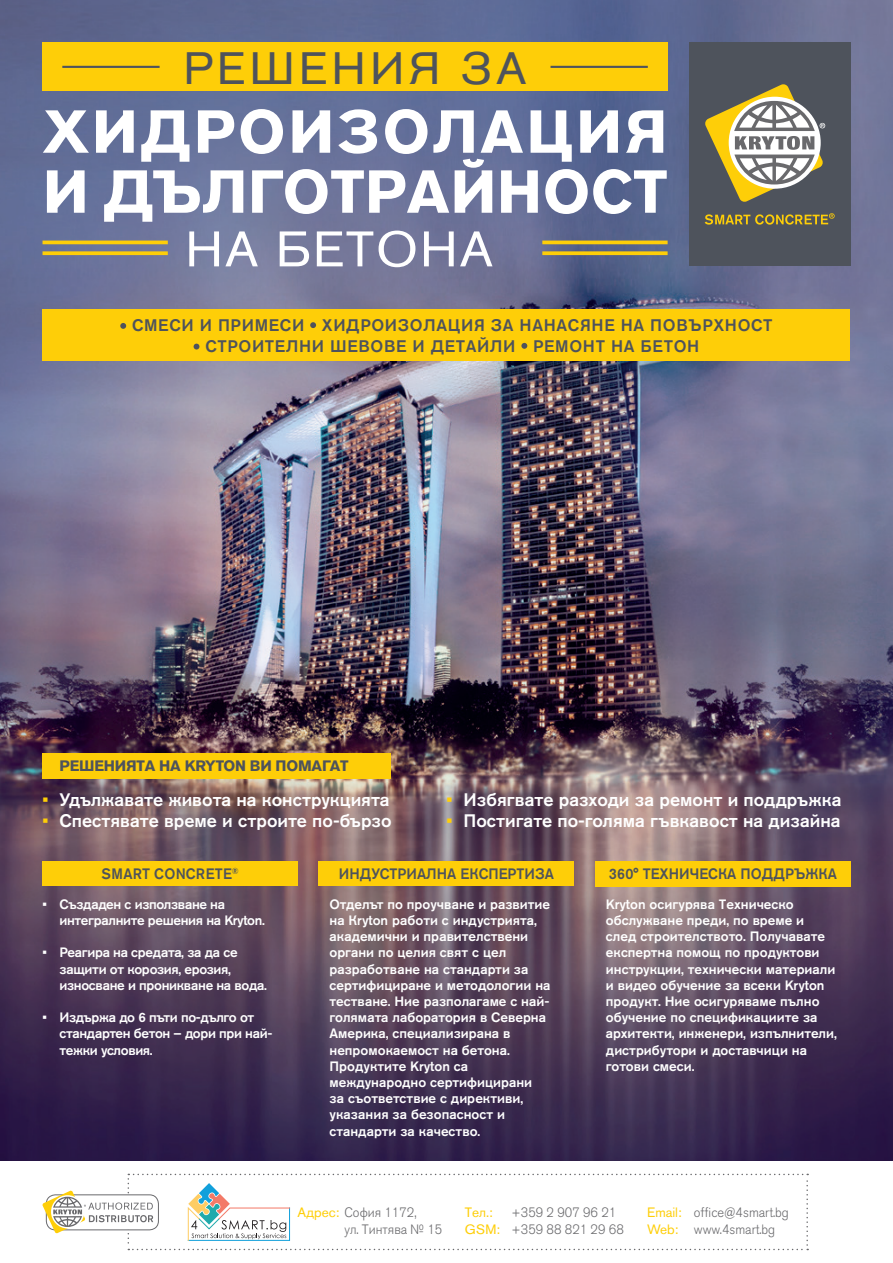
<style>
.page{position:relative;width:893px;height:1263px;background:#fff}
.page>*{position:absolute;margin:0;border:0;box-sizing:border-box;transform-origin:0 0}
.t1{font:700 60px/60px "Akzidenz Grotesk Pro";letter-spacing:.03em;color:#fff}
.t2{font:49.5px "Akzidenz Grotesk Pro";letter-spacing:.035em;color:#fff;scale:1.05 1}
.t3{font:45px "Akzidenz Grotesk Pro";letter-spacing:.085em;color:#4e535c;scale:1.05 1}
.t4{font:500 18px "Akzidenz Grotesk Pro";color:#fff}
.t5{font:500 16.65px "Akzidenz Grotesk Pro";letter-spacing:.04em;color:#4e535c}
.t6{font:500 15px "Akzidenz Grotesk Pro";color:#4e535c;scale:.95 1}
.t7{font:700 15px "Akzidenz Grotesk Pro";letter-spacing:-.015em;color:#4e535c}
.t8{font:500 13.5px/16.2px "Akzidenz Grotesk Pro";color:#fff}
.t9{font:500 13.5px/16.2px "Akzidenz Grotesk Pro";letter-spacing:-.025em;color:#fff}
.bullet_list{font:300 13.5px "Akzidenz Grotesk Pro";color:#69696c;scale:.95 1}
.bullet_list-2{font:13.5px "Akzidenz Grotesk Pro";color:#fece08}
.s1{color:#fece08}
.s2{font-weight:400;color:#fece08}
</style>
<div class="page">
<img style="left:0;top:0;width:893px;height:1161px">
<div style="left:43px;top:309px;width:807px;height:52px;background:#fece08"></div>
<svg style="left:120px;top:323px;width:6px;height:6px"></svg>
<svg style="left:310px;top:322px;width:6px;height:6px"></svg>
<svg style="left:194px;top:344px;width:5px;height:5px"></svg>
<svg style="left:521px;top:343px;width:6px;height:6px"></svg>
<div style="left:43px;top:861px;width:255px;height:25px;background:#fece08"></div>
<div style="left:43px;top:753px;width:348px;height:26px;background:#fece08"></div>
<div style="left:595px;top:861px;width:255px;height:25px;background:#fece08"></div>
<div style="left:319px;top:861px;width:255px;height:25px;background:#fece08"></div>
<div style="left:689px;top:43px;width:161px;height:223px;background:#4e535c"></div>
<div style="left:43px;top:43px;width:625px;height:48px;background:#fece08"></div>
<hr style="left:43px;top:241px;width:125px;height:3px;background:#fece08">
<svg style="left:43px;top:251px;width:125px;height:4px"></svg>
<hr style="left:542px;top:241px;width:126px;height:3px;background:#fece08">
<svg style="left:542px;top:251px;width:126px;height:4px"></svg>
<hr style="left:62px;top:66px;width:98px;height:2px;background:#4e535c">
<hr style="left:550px;top:66px;width:98px;height:2px;background:#4e535c">
<svg style="left:42px;top:1174px;width:766px;height:76px"></svg>
<svg style="left:705px;top:84px;width:120px;height:118px"></svg>
<svg style="left:705px;top:213px;width:130px;height:12px"></svg>
<p class="t3" style="left:183px;top:39px;width:328px">РЕШЕНИЯ ЗА</p>
<p class="t1" style="left:43px;top:101px;width:626px">ХИДРОИЗОЛАЦИЯ<br>И ДЪЛГОТРАЙНОСТ</p>
<p class="t2" style="left:185px;top:217px;width:295px">НА БЕТОНА</p>
<p class="t5" style="left:132px;top:314px;width:642px">СМЕСИ И ПРИМЕСИ ХИДРОИЗОЛАЦИЯ ЗА НАНАСЯНЕ НА ПОВЪРХНОСТ</p>
<p class="t5" style="left:205px;top:335px;width:495px">СТРОИТЕЛНИ ШЕВОВЕ И ДЕТАЙЛИ РЕМОНТ НА БЕТОН</p>
<p class="t7" style="left:60px;top:756px;width:291px">РЕШЕНИЯТА НА KRYTON ВИ ПОМАГАТ</p>
<p class="t4" style="left:43px;top:788px;width:349px"><span class="s1">•</span> Удължавате живота на конструкцията</p>
<p class="t4" style="left:43px;top:809px;width:351px"><span class="s1">•</span> Спестявате време и строите по-бързо</p>
<p class="t4" style="left:446px;top:788px;width:397px"><span class="s1">•</span> Избягвате разходи за ремонт и поддръжка</p>
<p class="t4" style="left:446px;top:809px;width:396px"><span class="s1">•</span> Постигате по-голяма гъвкавост на дизайна</p>
<p class="t6" style="left:101px;top:864px;width:146px">SMART CONCRETE<sup>®</sup></p>
<p class="t6" style="left:339px;top:864px;width:228px">ИНДУСТРИАЛНА ЕКСПЕРТИЗА</p>
<p class="t6" style="left:609px;top:864px;width:241px">360° ТЕХНИЧЕСКА ПОДДРЪЖКА</p>
<p class="t9" style="left:60px;top:896px;width:207px;text-indent:-17px">• Създаден с използване на интегралните решения на Kryton.</p>
<p class="t9" style="left:60px;top:944px;width:209px;text-indent:-17px">• Реагира на средата, за да се защити от корозия, ерозия, износване и проникване на вода.</p>
<p class="t9" style="left:60px;top:1009px;width:214px;text-indent:-17px">• Издържа до 6 пъти по-дълго от стандартен бетон – дори при най&shy;тежки условия.</p>
<p class="t8" style="left:330px;top:896px;width:222px">Отделът по проучване и развитие на Кryton работи с индустрията, академични и правителствени органи по целия свят с цел разработване на стандарти за сертифициране и методологии на тестване. Ние разполагаме с най&shy;голямата лаборатория в Северна<br>Америка, специализирана в непромокаемост на бетона.<br>Продуктите Kryton са международно сертифицирани<br>за съответствие с директиви, указания за безопасност и стандарти за качество.</p>
<p class="t8" style="left:606px;top:896px;width:232px">Kryton осигурява Техническо обслужване преди, по време и след строителството. Получавате експертна помощ по продуктови инструкции, технически материали и видео обучение за всеки Kryton продукт. Ние осигуряваме пълно обучение по спецификациите за архитекти, инженери, изпълнители, дистрибутори и доставчици на готови смеси.</p>
<p class="bullet_list" style="left:298px;top:1204px;width:127px"><span class="s2">Адрес:</span> София 1172,</p>
<p class="bullet_list" style="left:344px;top:1220px;width:105px">ул. Тинтява № 15</p>
<p class="bullet_list-2" style="left:465px;top:1204px;width:30px">Тел.:</p>
<p class="bullet_list-2" style="left:465px;top:1220px;width:37px">GSM:</p>
<p class="bullet_list" style="left:512px;top:1204px;width:112px">+359 2 907 96 21</p>
<p class="bullet_list" style="left:512px;top:1220px;width:120px">+359 88 821 29 68</p>
<p class="bullet_list-2" style="left:647px;top:1204px;width:36px">Email:</p>
<p class="bullet_list-2" style="left:647px;top:1220px;width:33px">Web:</p>
<p class="bullet_list" style="left:694px;top:1204px;width:101px">office@4smart.bg</p>
<p class="bullet_list" style="left:694px;top:1220px;width:87px">www.4smart.bg</p>
</div>
